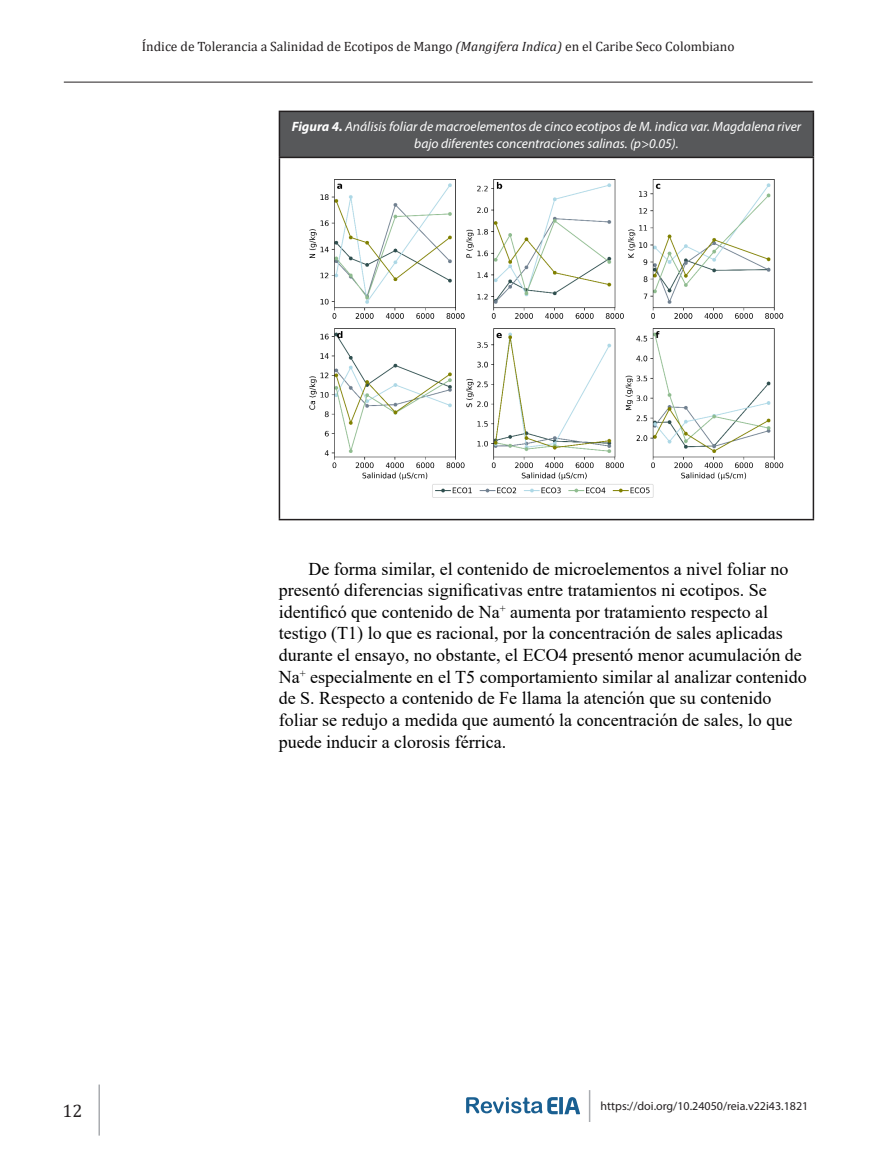
<style>
.page{position:relative;width:885px;height:1170px;background:#fff}
.page>*{position:absolute;margin:0;border:0;box-sizing:border-box;transform-origin:0 0}
.t1{font:18px/21.6px "Times New Roman";color:#000}
.t2{font:18px "Cambria";color:#231f20}
.t3{font:italic 13.5px/16.2px "Myriad Pro";color:#fff;text-align:center}
.t4{font:13.5px "Cambria";color:#231f20}
.t5{font:12px "Myriad Pro";color:#231f20}
.s1{font-style:italic}
.s2{font-weight:700}
</style>
<div class="page">
<hr style="left:64px;top:82px;width:748px;height:1px;background:#231f20">
<hr style="left:98px;top:1084px;width:2px;height:51px;background:#a9acb0">
<hr style="left:588px;top:1089px;width:2px;height:32px;background:#a9acb0">
<svg style="left:466px;top:1097px;width:114px;height:17px"></svg>
<div style="left:279px;top:111px;width:534px;height:46px;background:#57585a"></div>
<hr style="left:279px;top:158px;width:1px;height:361px;background:#231f20">
<hr style="left:812px;top:158px;width:2px;height:361px;background:#231f20">
<hr style="left:279px;top:519px;width:535px;height:1px;background:#231f20">
<hr style="left:279px;top:111px;width:535px;height:1px;background:#231f20">
<hr style="left:279px;top:112px;width:1px;height:45px;background:#231f20">
<hr style="left:812px;top:112px;width:2px;height:45px;background:#231f20">
<hr style="left:279px;top:157px;width:535px;height:1px;background:#231f20">
<img style="left:309px;top:179px;width:475px;height:319px">
<p class="t4" style="left:142px;top:38px;width:594px">Índice de Tolerancia a Salinidad de Ecotipos de Mango <span class="s1">(Mangifera Indica)</span> en el Caribe Seco Colombiano</p>
<p class="t3" style="left:292px;top:118px;width:511px"><span class="s2">Figura 4.</span> Análisis foliar de macroelementos de cinco ecotipos de M. indica var. Magdalena river bajo diferentes concentraciones salinas. (p&gt;0.05).</p>
<p class="t1" style="left:279px;top:557px;width:529px;text-indent:30px">De forma similar, el contenido de microelementos a nivel foliar no presentó diferencias significativas entre tratamientos ni ecotipos. Se identificó que contenido de Na<sup>+</sup> aumenta por tratamiento respecto al testigo (T1) lo que es racional, por la concentración de sales aplicadas durante el ensayo, no obstante, el ECO4 presentó menor acumulación de Na<sup>+</sup> especialmente en el T5 comportamiento similar al analizar contenido de S. Respecto a contenido de Fe llama la atención que su contenido foliar se redujo a medida que aumentó la concentración de sales, lo que puede inducir a clorosis férrica.</p>
<p class="t2" style="left:62px;top:1100px;width:21px">12</p>
<p class="t5" style="left:600px;top:1098px;width:209px">https://doi.org/10.24050/reia.v22i43.1821</p>
</div>
